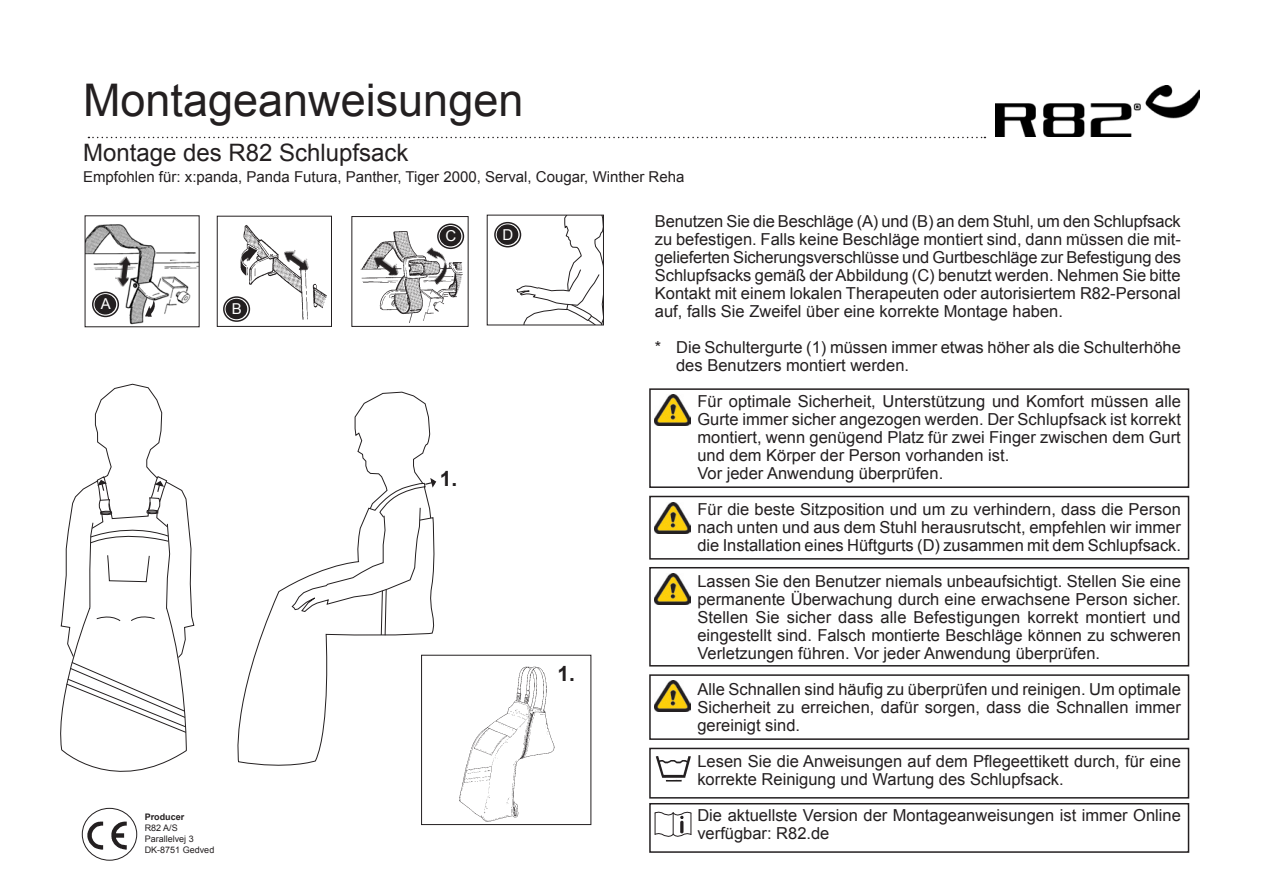
<style>
.page{position:relative;width:1263px;height:893px;background:#fff}
.page>*{position:absolute;margin:0;border:0;box-sizing:border-box;transform-origin:0 0}
.t1{font:45px "Arial";color:#231f20}
.t2{font:24px "Arial";color:#231f20}
.t3{font:700 21px "Arial";color:#231f20}
.Advarselstekst{font:16.5px/18px "Arial";color:#231f20;text-align:justify}
.Brødtekst{font:16.5px/18px "Arial";color:#231f20;text-align:justify}
.Brødtekst_-_indrykke{font:16.5px/18px "Arial";color:#231f20}
.t4{font:15px "Arial";color:#231f20}
.t5{font:15px "Arial";color:#fff}
.Brødtekst-2{font:9px "Arial";color:#231f20}
.Brødtekst-3{font:700 9px "Arial";color:#231f20}
</style>
<div class="page">
<svg style="left:88px;top:137px;width:897px;height:1px"></svg>
<img style="left:995px;top:85px;width:205px;height:52px">
<svg style="left:507px;top:217px;width:95px;height:106px"></svg>
<div style="left:487px;top:215px;width:117px;height:110px;border:1px solid #231f20"></div>
<svg style="left:495px;top:223px;width:25px;height:24px"></svg>
<div style="left:494px;top:222px;width:27px;height:25px;border:2px solid #231f20;border-radius:50%"></div>
<div style="left:497px;top:225px;width:21px;height:19px;background:#231f20;border-radius:50%"></div>
<div style="left:497px;top:224px;width:21px;height:21px;border:2px solid #231f20;border-radius:50%"></div>
<svg style="left:237px;top:584px;width:200px;height:182px"></svg>
<svg style="left:60px;top:383px;width:134px;height:389px"></svg>
<svg style="left:291px;top:392px;width:146px;height:244px"></svg>
<img style="left:459px;top:666px;width:96px;height:156px">
<div style="left:421px;top:655px;width:170px;height:170px;border:1px solid #231f20"></div>
<img style="left:87px;top:821px;width:40px;height:28px">
<div style="left:82px;top:808px;width:55px;height:53px;border:1px solid #231f20;border-radius:50%"></div>
<img style="left:87px;top:224px;width:111px;height:101px">
<svg style="left:93px;top:292px;width:25px;height:24px"></svg>
<div style="left:92px;top:292px;width:27px;height:25px;border:2px solid #231f20;border-radius:50%"></div>
<div style="left:95px;top:295px;width:20px;height:19px;background:#231f20;border-radius:50%"></div>
<div style="left:95px;top:294px;width:21px;height:21px;border:2px solid #231f20;border-radius:50%"></div>
<img style="left:114px;top:256px;width:17px;height:33px">
<img style="left:143px;top:300px;width:14px;height:19px">
<img style="left:232px;top:225px;width:95px;height:97px">
<div style="left:217px;top:216px;width:115px;height:111px;border:1px solid #231f20"></div>
<img style="left:360px;top:223px;width:105px;height:100px">
<div style="left:351px;top:216px;width:117px;height:111px;border:1px solid #231f20"></div>
<svg style="left:438px;top:224px;width:25px;height:24px"></svg>
<div style="left:437px;top:224px;width:27px;height:25px;border:2px solid #231f20;border-radius:50%"></div>
<div style="left:440px;top:227px;width:21px;height:19px;background:#231f20;border-radius:50%"></div>
<div style="left:440px;top:226px;width:21px;height:20px;border:2px solid #231f20;border-radius:50%"></div>
<svg style="left:224px;top:297px;width:25px;height:24px"></svg>
<div style="left:223px;top:296px;width:27px;height:26px;border:2px solid #231f20;border-radius:50%"></div>
<div style="left:226px;top:299px;width:20px;height:19px;background:#231f20;border-radius:50%"></div>
<div style="left:226px;top:299px;width:21px;height:20px;border:2px solid #231f20;border-radius:50%"></div>
<img style="left:279px;top:244px;width:34px;height:30px">
<img style="left:413px;top:243px;width:44px;height:46px">
<img style="left:369px;top:249px;width:33px;height:30px">
<div style="left:649px;top:496px;width:540px;height:64px;border:2px solid #231f20"></div>
<img style="left:654px;top:502px;width:36px;height:31px">
<div style="left:649px;top:388px;width:540px;height:100px;border:2px solid #231f20"></div>
<img style="left:654px;top:395px;width:36px;height:31px">
<div style="left:649px;top:567px;width:540px;height:99px;border:2px solid #231f20"></div>
<img style="left:654px;top:573px;width:36px;height:31px">
<div style="left:649px;top:748px;width:540px;height:51px;border:2px solid #231f20"></div>
<div style="left:649px;top:803px;width:540px;height:50px;border:2px solid #231f20"></div>
<svg style="left:654px;top:811px;width:38px;height:26px"></svg>
<img style="left:655px;top:756px;width:36px;height:26px">
<div style="left:649px;top:674px;width:540px;height:66px;border:2px solid #231f20"></div>
<img style="left:654px;top:681px;width:36px;height:31px">
<p class="t1" style="left:83px;top:71px;width:442px">Montageanweisungen</p>
<p class="t2" style="left:83px;top:137px;width:327px">Montage des R82 Schlupfsack</p>
<p class="t4" style="left:83px;top:167px;width:603px">Empfohlen für: x:panda, Panda Futura, Panther, Tiger 2000, Serval, Cougar, Winther Reha</p>
<p class="Brødtekst" style="left:655px;top:213px;width:528px">Benutzen Sie die Beschläge (A) und (B) an dem Stuhl, um den Schlupfsack zu befestigen. Falls keine Beschläge montiert sind, dann müssen die mit&shy;gelieferten Sicherungsverschlüsse und Gurtbeschläge zur Befestigung des Schlupfsacks gemäß der Abbildung (C) benutzt werden. Nehmen Sie bitte Kontakt mit einem lokalen Therapeuten oder autorisiertem R82-Personal auf, falls Sie Zweifel über eine korrekte Montage haben.</p>
<p class="Brødtekst_-_indrykke" style="left:676px;top:339px;width:506px;text-indent:-21px">* Die Schultergurte (1) müssen immer etwas höher als die Schulterhöhe des Benutzers montiert werden.</p>
<p class="Advarselstekst" style="left:697px;top:393px;width:485px">Für optimale Sicherheit, Unterstützung und Komfort müssen alle Gurte immer sicher angezogen werden. Der Schlupfsack ist korrekt montiert, wenn genügend Platz für zwei Finger zwischen dem Gurt und dem Körper der Person vorhanden ist.</p>
<p class="Advarselstekst" style="left:697px;top:465px;width:247px">Vor jeder Anwendung überprüfen.</p>
<p class="Advarselstekst" style="left:697px;top:501px;width:485px">Für die beste Sitzposition und um zu verhindern, dass die Person nach unten und aus dem Stuhl herausrutscht, empfehlen wir immer die Installation eines Hüftgurts (D) zusammen mit dem Schlupfsack.</p>
<p class="Advarselstekst" style="left:697px;top:573px;width:485px">Lassen Sie den Benutzer niemals unbeaufsichtigt. Stellen Sie eine permanente Überwachung durch eine erwachsene Person sicher.<br>Stellen Sie sicher dass alle Befestigungen korrekt montiert und eingestellt sind. Falsch montierte Beschläge können zu schweren Verletzungen führen. Vor jeder Anwendung überprüfen.</p>
<p class="Advarselstekst" style="left:697px;top:681px;width:485px">Alle Schnallen sind häufig zu überprüfen und reinigen. Um optimale Sicherheit zu erreichen, dafür sorgen, dass die Schnallen immer gereinigt sind.</p>
<p class="Advarselstekst" style="left:697px;top:753px;width:485px">Lesen Sie die Anweisungen auf dem Pflegeettikett durch, für eine korrekte Reinigung und Wartung des Schlupfsack.</p>
<p class="Advarselstekst" style="left:697px;top:807px;width:485px">Die aktuellste Version der Montageanweisungen ist immer Online verfügbar: R82.de</p>
<p class="t5" style="left:503px;top:225px;width:12px">D</p>
<p class="t5" style="left:446px;top:226px;width:12px">C</p>
<p class="t5" style="left:101px;top:294px;width:12px">A</p>
<p class="t5" style="left:232px;top:299px;width:12px">B</p>
<p class="t3" style="left:440px;top:465px;width:19px">1.</p>
<p class="t3" style="left:557px;top:660px;width:19px">1.</p>
<p class="Brødtekst-3" style="left:145px;top:811px;width:41px">Producer</p>
<p class="Brødtekst-2" style="left:145px;top:822px;width:35px">R82 A/S</p>
<p class="Brødtekst-2" style="left:145px;top:833px;width:51px">Parallelvej 3</p>
<p class="Brødtekst-2" style="left:145px;top:844px;width:71px">DK-8751 Gedved</p>
</div>
